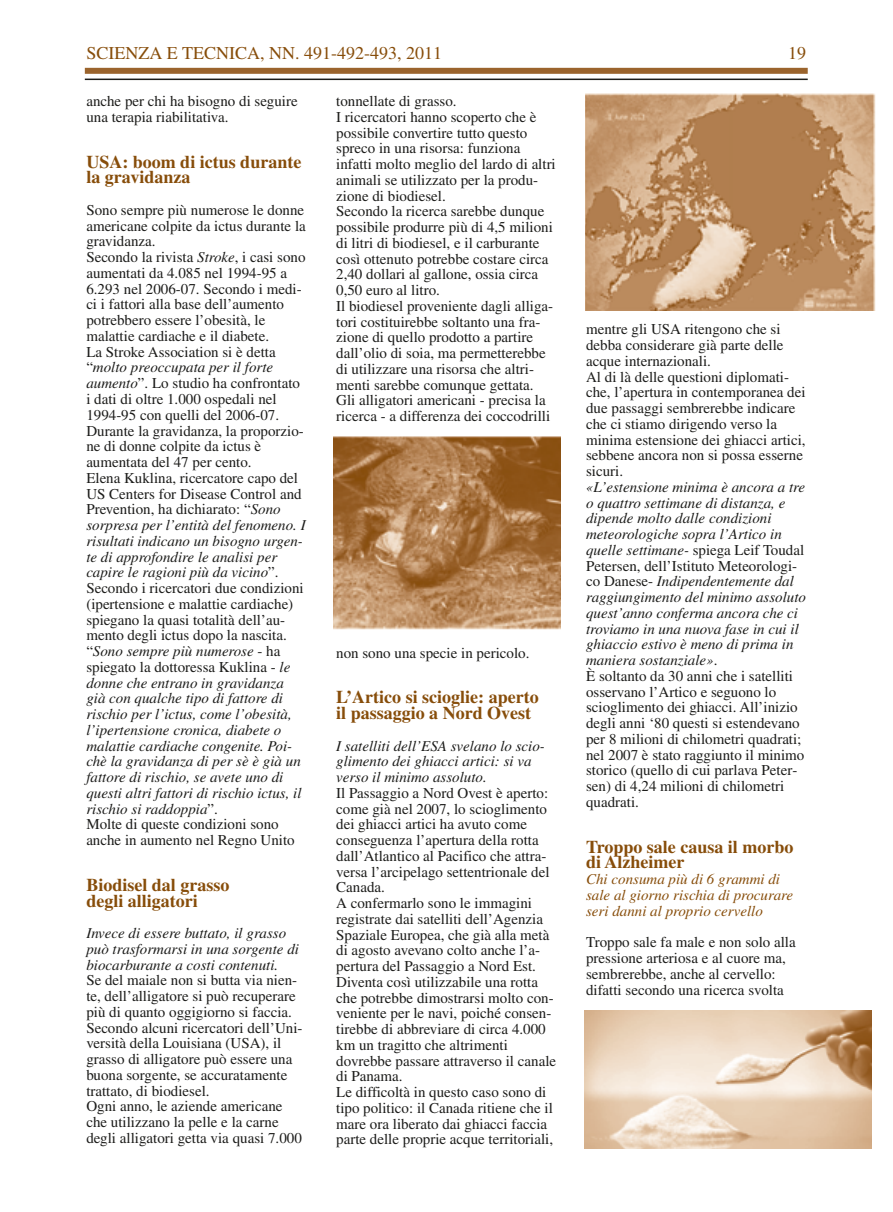
<style>
.page{position:relative;width:893px;height:1212px;background:#fff}
.page>*{position:absolute;margin:0;border:0;box-sizing:border-box;transform-origin:0 0}
.t1{font:700 18px/15.8px "Times";color:#874d0a}
.t2{font:18px "Times";color:#874d0a}
.t3{font:15px/15.8px "Times";color:#1c1c1a}
.t4{font:italic 15px/15.8px "Times";color:#1c1c1a}
.t5{font:italic 15px/15.8px "Times";color:#874d0a}
.s1{font-style:italic}
</style>
<div class="page">
<div style="left:85px;top:68px;width:723px;height:6px;background:#9b642d"></div>
<hr style="left:85px;top:79px;width:723px;height:1px;background:#1c1c1a">
<img style="left:334px;top:436px;width:226px;height:194px">
<img style="left:585px;top:93px;width:291px;height:218px">
<img style="left:585px;top:1011px;width:286px;height:138px">
<p class="t2" style="left:86px;top:46px;width:357px">SCIENZA E TECNICA, NN. 491-492-493, 2011</p>
<p class="t2" style="left:788px;top:46px;width:19px">19</p>
<p class="t3" style="left:86px;top:95px;width:213px">anche per chi ha bisogno di seguire una terapia riabilitativa.</p>
<p class="t1" style="left:86px;top:155px;width:216px">USA: boom di ictus durante la gravidanza</p>
<p class="t3" style="left:86px;top:203px;width:221px">Sono sempre più numerose le donne americane colpite da ictus durante la gravidanza.<br>Secondo la rivista <span class="s1">Stroke</span>, i casi sono aumentati da 4.085 nel 1994-95 a 6.293 nel 2006-07. Secondo i medi&shy;ci i fattori alla base dell’aumento potrebbero essere l’obesità, le malattie cardiache e il diabete.<br>La Stroke Association si è detta “<span class="s1">molto preoccupata per il forte aumento</span>”. Lo studio ha confrontato i dati di oltre 1.000 ospedali nel 1994-95 con quelli del 2006-07.<br>Durante la gravidanza, la proporzio&shy;ne di donne colpite da ictus è aumentata del 47 per cento.<br>Elena Kuklina, ricercatore capo del US Centers for Disease Control and Prevention, ha dichiarato: “<span class="s1">Sono sorpresa per l’entità del fenomeno. I risultati indicano un bisogno urgen&shy;te di approfondire le analisi per capire le ragioni più da vicino</span>”.<br>Secondo i ricercatori due condizioni (ipertensione e malattie cardiache) spiegano la quasi totalità dell’au&shy;mento degli ictus dopo la nascita. “<span class="s1">Sono sempre più numerose</span> - ha spiegato la dottoressa Kuklina - <span class="s1">le donne che entrano in gravidanza già con qualche tipo di fattore di rischio per l’ictus, come l’obesità, l’ipertensione cronica, diabete o malattie cardiache congenite. Poi&shy;chè la gravidanza di per sè è già un fattore di rischio, se avete uno di questi altri fattori di rischio ictus, il rischio si raddoppia</span>”.<br>Molte di queste condizioni sono anche in aumento nel Regno Unito</p>
<p class="t1" style="left:86px;top:878px;width:144px">Biodisel dal grasso degli alligatori</p>
<p class="t4" style="left:86px;top:926px;width:214px">Invece di essere buttato, il grasso può trasformarsi in una sorgente di biocarburante a costi contenuti.</p>
<p class="t3" style="left:86px;top:974px;width:218px">Se del maiale non si butta via nien&shy;te, dell’alligatore si può recuperare più di quanto oggigiorno si faccia.<br>Secondo alcuni ricercatori dell’Uni&shy;versità della Louisiana (USA), il grasso di alligatore può essere una buona sorgente, se accuratamente trattato, di biodiesel.<br>Ogni anno, le aziende americane che utilizzano la pelle e la carne degli alligatori getta via quasi 7.000</p>
<p class="t3" style="left:336px;top:95px;width:221px">tonnellate di grasso.<br>I ricercatori hanno scoperto che è possibile convertire tutto questo spreco in una risorsa: funziona infatti molto meglio del lardo di altri animali se utilizzato per la produ&shy;zione di biodiesel.<br>Secondo la ricerca sarebbe dunque possibile produrre più di 4,5 milioni di litri di biodiesel, e il carburante così ottenuto potrebbe costare circa 2,40 dollari al gallone, ossia circa 0,50 euro al litro.<br>Il biodiesel proveniente dagli alliga&shy;tori costituirebbe soltanto una fra&shy;zione di quello prodotto a partire dall’olio di soia, ma permetterebbe di utilizzare una risorsa che altri&shy;menti sarebbe comunque gettata.<br>Gli alligatori americani - precisa la ricerca - a differenza dei coccodrilli</p>
<p class="t3" style="left:586px;top:323px;width:221px">mentre gli USA ritengono che si debba considerare già parte delle acque internazionali.<br>Al di là delle questioni diplomati&shy;che, l’apertura in contemporanea dei due passaggi sembrerebbe indicare che ci stiamo dirigendo verso la minima estensione dei ghiacci artici, sebbene ancora non si possa esserne sicuri.</p>
<p class="t3" style="left:586px;top:480px;width:221px"><span class="s1">«L’estensione minima è ancora a tre o quattro settimane di distanza, e dipende molto dalle condizioni meteorologiche sopra l’Artico in quelle settimane-</span> spiega Leif Toudal Petersen, dell’Istituto Meteorologi&shy;co Danese- <span class="s1">Indipendentemente dal raggiungimento del minimo assoluto quest’anno conferma ancora che ci troviamo in una nuova fase in cui il ghiaccio estivo è meno di prima in maniera sostanziale»</span>.<br>È soltanto da 30 anni che i satelliti osservano l’Artico e seguono lo scioglimento dei ghiacci. All’inizio degli anni ‘80 questi si estendevano per 8 milioni di chilometri quadrati; nel 2007 è stato raggiunto il minimo storico (quello di cui parlava Peter&shy;sen) di 4,24 milioni di chilometri quadrati.</p>
<p class="t1" style="left:586px;top:840px;width:209px">Troppo sale causa il morbo di Alzheimer</p>
<p class="t5" style="left:586px;top:873px;width:209px">Chi consuma più di 6 grammi di sale al giorno rischia di procurare seri danni al proprio cervello</p>
<p class="t3" style="left:586px;top:936px;width:211px">Troppo sale fa male e non solo alla pressione arteriosa e al cuore ma, sembrerebbe, anche al cervello: difatti secondo una ricerca svolta</p>
<p class="t3" style="left:336px;top:646px;width:195px">non sono una specie in pericolo.</p>
<p class="t1" style="left:336px;top:691px;width:204px">L’Artico si scioglie: aperto il passaggio a Nord Ovest</p>
<p class="t4" style="left:336px;top:739px;width:210px">I satelliti dell’ESA svelano lo scio&shy;glimento dei ghiacci artici: si va verso il minimo assoluto.</p>
<p class="t3" style="left:336px;top:786px;width:221px">Il Passaggio a Nord Ovest è aperto: come già nel 2007, lo scioglimento dei ghiacci artici ha avuto come conseguenza l’apertura della rotta dall’Atlantico al Pacifico che attra&shy;versa l’arcipelago settentrionale del Canada.<br>A confermarlo sono le immagini registrate dai satelliti dell’Agenzia Spaziale Europea, che già alla metà di agosto avevano colto anche l’a&shy;pertura del Passaggio a Nord Est.<br>Diventa così utilizzabile una rotta che potrebbe dimostrarsi molto con&shy;veniente per le navi, poiché consen&shy;tirebbe di abbreviare di circa 4.000 km un tragitto che altrimenti dovrebbe passare attraverso il canale di Panama.<br>Le difficoltà in questo caso sono di tipo politico: il Canada ritiene che il mare ora liberato dai ghiacci faccia parte delle proprie acque territoriali,</p>
</div>
